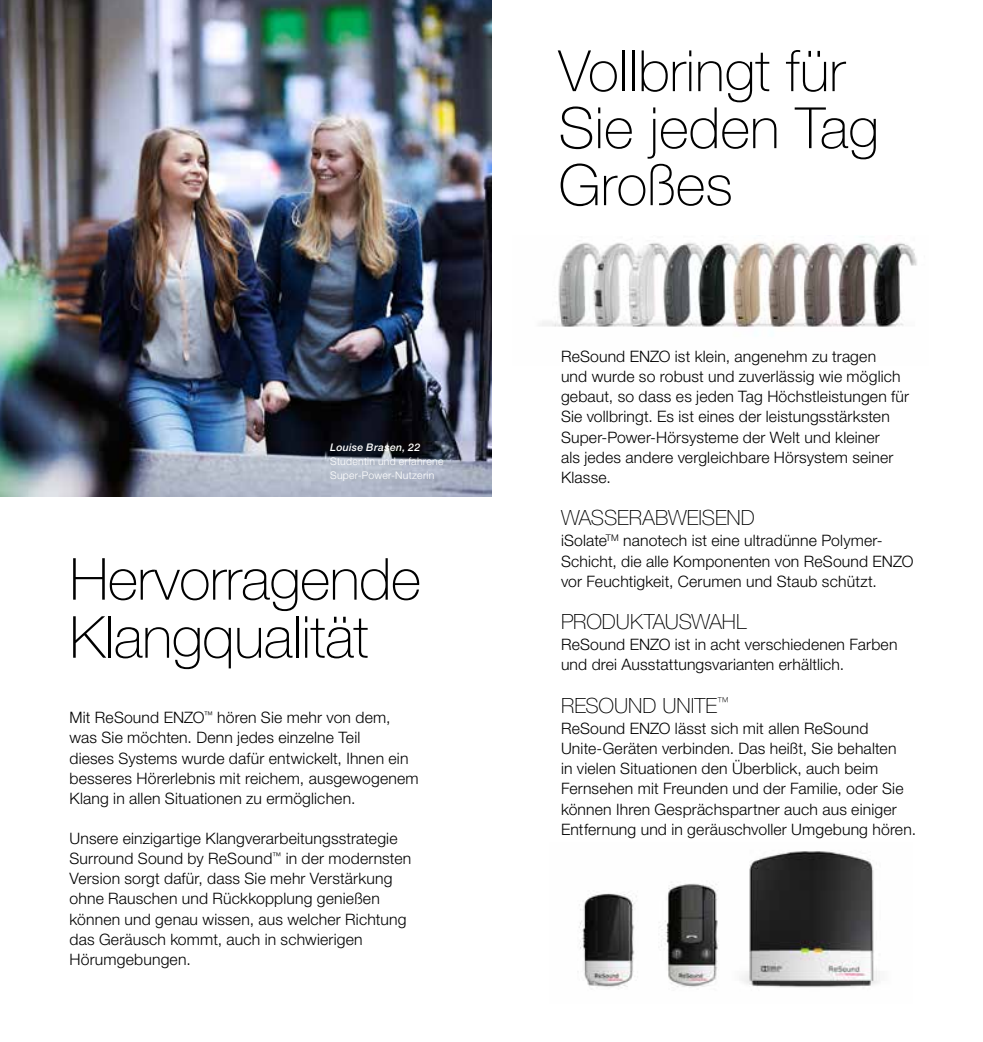
<style>
.page{position:relative;width:983px;height:1042px;background:#fff}
.page>*{position:absolute;margin:0;border:0;box-sizing:border-box;transform-origin:0 0}
.t1{font:100 58.1px/58.1px "Helvetica Neue LT Pro";letter-spacing:-.01em;color:#000}
.t2{font:100 57.05px/57.1px "Helvetica Neue LT Pro";color:#000}
.t3{font:100 21px "Helvetica Neue LT Pro";color:#000}
.t4{font:300 15.75px/20.1px "Helvetica Neue LT Pro";letter-spacing:.01em;color:#000}
.t5{font:300 10.5px/14px "Helvetica Neue LT Pro";letter-spacing:.025em;color:#fff}
.t6{font:italic 500 10.5px "Helvetica Neue LT Pro";letter-spacing:.03em;color:#fff}
</style>
<div class="page">
<img style="left:579px;top:851px;width:301px;height:137px">
<img style="left:0;top:0;width:491px;height:497px">
<img style="left:540px;top:236px;width:377px;height:91px">
<p class="t6" style="left:330px;top:441px;width:92px">Louise Brasen, 22</p>
<p class="t5" style="left:330px;top:454px;width:115px">Studentin und erfahrene<br>Super-Power-Nutzerin</p>
<h1 class="t1" style="left:69px;top:550px;width:353px">Hervorragende<br>Klangqualität</h1>
<p class="t4" style="left:69px;top:707px;width:350px">Mit ReSound ENZO<sup>™</sup> hören Sie mehr von dem, was Sie möchten. Denn jedes einzelne Teil<br>dieses Systems wurde dafür entwickelt, Ihnen ein besseres Hörerlebnis mit reichem, ausgewogenem Klang in allen Situationen zu ermöglichen.</p>
<p class="t4" style="left:69px;top:828px;width:343px">Unsere einzigartige Klangverarbeitungsstrategie Surround Sound by ReSound<sup>™</sup> in der modernsten Version sorgt dafür, dass Sie mehr Verstärkung ohne Rauschen und Rückkopplung genießen können und genau wissen, aus welcher Richtung das Geräusch kommt, auch in schwierigen Hörumgebungen.</p>
<h2 class="t2" style="left:558px;top:42px;width:322px">Vollbringt für<br>Sie jeden Tag<br>Großes</h2>
<p class="t4" style="left:561px;top:346px;width:349px">ReSound ENZO ist klein, angenehm zu tragen<br>und wurde so robust und zuverlässig wie möglich gebaut, so dass es jeden Tag Höchstleistungen für Sie vollbringt. Es ist eines der leistungsstärksten Super-Power-Hörsysteme der Welt und kleiner<br>als jedes andere vergleichbare Hörsystem seiner Klasse.</p>
<h3 class="t3" style="left:561px;top:506px;width:195px">WASSERABWEISEND</h3>
<p class="t4" style="left:561px;top:530px;width:354px">iSolate<sup>TM</sup> nanotech ist eine ultradünne Polymer-<br>Schicht, die alle Komponenten von ReSound ENZO vor Feuchtigkeit, Cerumen und Staub schützt.</p>
<h3 class="t3" style="left:561px;top:610px;width:187px">PRODUKTAUSWAHL</h3>
<p class="t4" style="left:561px;top:634px;width:338px">ReSound ENZO ist in acht verschiedenen Farben und drei Ausstattungsvarianten erhältlich.</p>
<h3 class="t3" style="left:561px;top:693px;width:169px">RESOUND UNITE<sup>™</sup></h3>
<p class="t4" style="left:561px;top:718px;width:356px">ReSound ENZO lässt sich mit allen ReSound Unite-Geräten verbinden. Das heißt, Sie behalten<br>in vielen Situationen den Überblick, auch beim Fernsehen mit Freunden und der Familie, oder Sie können Ihren Gesprächspartner auch aus einiger Entfernung und in geräuschvoller Umgebung hören.</p>
</div>
